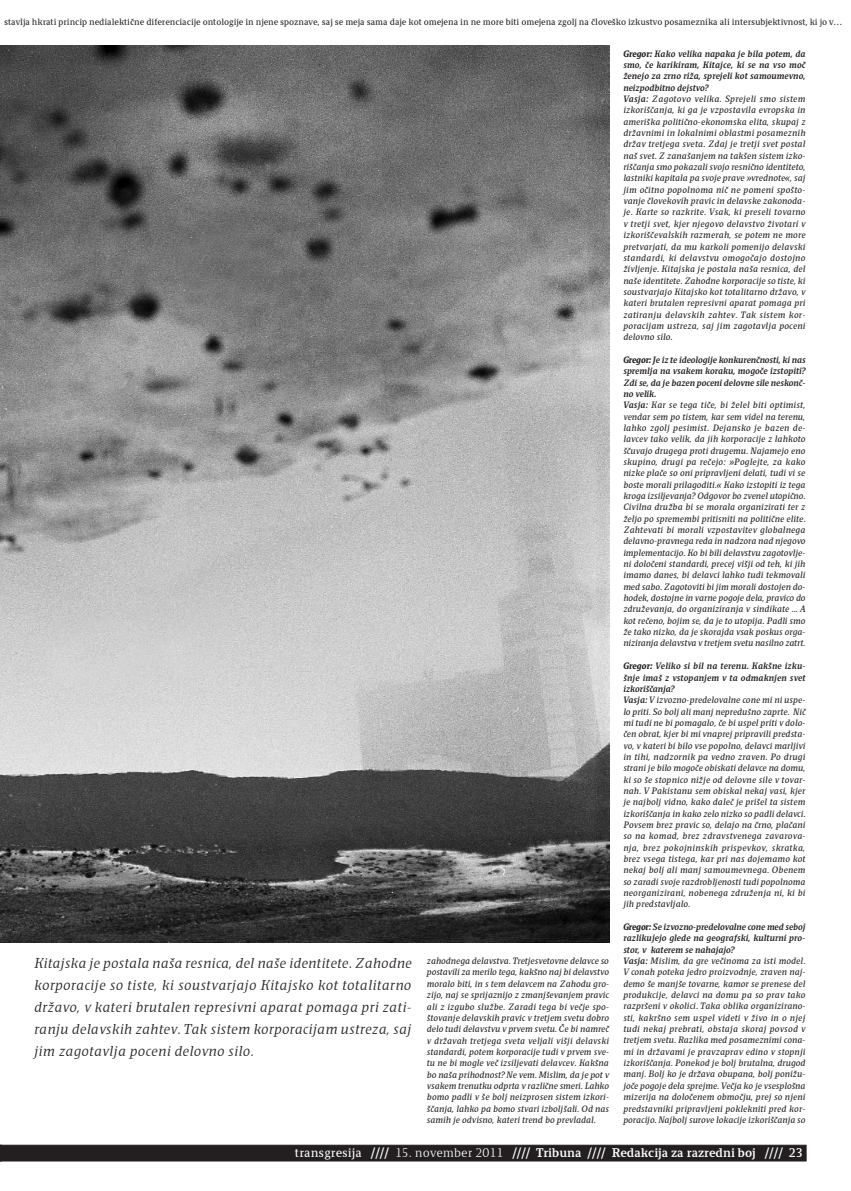
<style>
.page{position:relative;width:851px;height:1191px;background:#fff}
.page>*{position:absolute;margin:0;border:0;box-sizing:border-box;transform-origin:0 0}
.t1{font:italic 300 13px/22px "Tribunal";color:#231f20;text-align:justify}
.t2{font:700 11.3px "Tribunal";color:#fff}
.t3{font:italic 8.3px/11.3px "Tribunal";color:#231f20}
.t4{font:8.2px "Tribunal";letter-spacing:-.005em;color:#231f20}
.s1{font-size:8.5px}
.s2{font-weight:900}
.s3{font-weight:700}
.s4{font-weight:400}
.s5{font-weight:300}
</style>
<div class="page">
<svg style="left:0;top:1144px;width:807px;height:18px;background:#322e2f"></svg>
<img style="left:0;top:45px;width:609px;height:897px">
<p class="t4" style="left:4px;top:15px;width:839px">stavlja hkrati princip nedialektične diferenciacije ontologije in njene spoznave, saj se meja sama daje kot omejena in ne more biti omejena zgolj na človeško izkustvo posameznika ali intersubjektivnost, ki jo v<span class="s1">...</span></p>
<p class="t1" style="left:34px;top:952px;width:379px">Kitajska je postala naša resnica, del naše identitete. Zahodne korporacije so tiste, ki soustvarjajo Kitajsko kot totalitarno državo, v kateri brutalen represivni aparat pomaga pri zati&shy;ranju delavskih zahtev. Tak sistem korporacijam ustreza, saj jim zagotavlja poceni delovno silo.</p>
<p class="t3" style="left:427px;top:955px;width:184px;text-align:justify">zahodnega delavstva. Tretjesvetovne delavce so postavili za merilo tega, kakšno naj bi delavstvo moralo biti, in s tem delavcem na Zahodu gro&shy;zijo, naj se sprijaznijo z zmanjševanjem pravic ali z izgubo službe. Zaradi tega bi večje spo&shy;štovanje delavskih pravic v tretjem svetu dobro delo tudi delavstvu v prvem svetu. Če bi namreč v državah tretjega sveta veljali višji delavski standardi, potem korporacije tudi v prvem sve&shy;tu ne bi mogle več izsiljevati delavcev. Kakšna bo naša prihodnost? Ne vem. Mislim, da je pot v vsakem trenutku odprta v različne smeri. Lahko bomo padli v še bolj neizprosen sistem izkori&shy;ščanja, lahko pa bomo stvari izboljšali. Od nas samih je odvisno, kateri trend bo prevladal.</p>
<p class="t3" style="left:623px;top:48px;width:184px"><span class="s2">Gregor:</span> <span class="s3">Kako velika napaka je bila potem, da smo, če karikiram, Kitajce, ki se na vso moč ženejo za zrno riža, sprejeli kot samoumevno, neizpodbitno dejstvo?<br>Vasja:</span> Zagotovo velika. Sprejeli smo sistem izkoriščanja, ki ga je vzpostavila evropska in ameriška politično-ekonomska elita, skupaj z državnimi in lokalnimi oblastmi posameznih držav tretjega sveta. Zdaj je tretji svet postal naš svet. Z zanašanjem na takšen sistem izko&shy;riščanja smo pokazali svojo resnično identiteto, lastniki kapitala pa svoje prave »vrednote«, saj jim očitno popolnoma nič ne pomeni spošto&shy;vanje človekovih pravic in delavske zakonoda&shy;je. Karte so razkrite. Vsak, ki preseli tovarno v tretji svet, kjer njegovo delavstvo životari v izkoriščevalskih razmerah, se potem ne more pretvarjati, da mu karkoli pomenijo delavski standardi, ki delavstvu omogočajo dostojno življenje. Kitajska je postala naša resnica, del naše identitete. Zahodne korporacije so tiste, ki soustvarjajo Kitajsko kot totalitarno državo, v kateri brutalen represivni aparat pomaga pri zatiranju delavskih zahtev. Tak sistem kor&shy;poracijam ustreza, saj jim zagotavlja poceni delovno silo.</p>
<p class="t3" style="left:623px;top:354px;width:184px"><span class="s2">Gregor:</span> <span class="s3">Je iz te ideologije konkurenčnosti, ki nas spremlja na vsakem koraku, mogoče izstopiti?<br>Zdi se, da je bazen poceni delovne sile neskonč&shy;no velik.<br>Vasja:</span> Kar se tega tiče, bi želel biti optimist, vendar sem po tistem, kar sem videl na terenu, lahko zgolj pesimist. Dejansko je bazen de&shy;lavcev tako velik, da jih korporacije z lahkoto ščuvajo drugega proti drugemu. Najamejo eno skupino, drugi pa rečejo: »Poglejte, za kako nizke plače so oni pripravljeni delati, tudi vi se boste morali prilagoditi.« Kako izstopiti iz tega kroga izsiljevanja? Odgovor bo zvenel utopično.<br>Civilna družba bi se morala organizirati ter z željo po spremembi pritisniti na politične elite.<br>Zahtevati bi morali vzpostavitev globalnega delavno-pravnega reda in nadzora nad njegovo implementacijo. Ko bi bili delavstvu zagotovlje&shy;ni določeni standardi, precej višji od teh, ki jih imamo danes, bi delavci lahko tudi tekmovali med sabo. Zagotoviti bi jim morali dostojen do&shy;hodek, dostojne in varne pogoje dela, pravico do združevanja, do organiziranja v sindikate … A kot rečeno, bojim se, da je to utopija. Padli smo že tako nizko, da je skorajda vsak poskus orga&shy;niziranja delavstva v tretjem svetu nasilno zatrt.</p>
<p class="t3" style="left:623px;top:660px;width:184px"><span class="s2">Gregor:</span> <span class="s3">Veliko si bil na terenu. Kakšne izku&shy;šnje imaš z vstopanjem v ta odmaknjen svet izkoriščanja?<br>Vasja:</span> V izvozno-predelovalne cone mi ni uspe&shy;lo priti. So bolj ali manj nepredušno zaprte. Nič mi tudi ne bi pomagalo, če bi uspel priti v dolo&shy;čen obrat, kjer bi mi vnaprej pripravili predsta&shy;vo, v kateri bi bilo vse popolno, delavci marljivi in tihi, nadzornik pa vedno zraven. Po drugi strani je bilo mogoče obiskati delavce na domu, ki so še stopnico nižje od delovne sile v tovar&shy;nah. V Pakistanu sem obiskal nekaj vasi, kjer je najbolj vidno, kako daleč je prišel ta sistem izkoriščanja in kako zelo nizko so padli delavci.<br>Povsem brez pravic so, delajo na črno, plačani so na komad, brez zdravstvenega zavarova&shy;nja, brez pokojninskih prispevkov, skratka, brez vsega tistega, kar pri nas dojemamo kot nekaj bolj ali manj samoumevnega. Obenem so zaradi svoje razdrobljenosti tudi popolnoma neorganizirani, nobenega združenja ni, ki bi jih predstavljalo.</p>
<p class="t3" style="left:623px;top:921px;width:184px"><span class="s2">Gregor:</span> <span class="s3">Se izvozno-predelovalne cone med seboj razlikujejo glede na geografski, kulturni pro&shy;stor, v katerem se nahajajo?<br>Vasja:</span> Mislim, da gre večinoma za isti model.<br>V conah poteka jedro proizvodnje, zraven naj&shy;demo še manjše tovarne, kamor se prenese del produkcije, delavci na domu pa so prav tako razpršeni v okolici. Taka oblika organizirano&shy;sti, kakršno sem uspel videti v živo in o njej tudi nekaj prebrati, obstaja skoraj povsod v tretjem svetu. Razlika med posameznimi cona&shy;mi in državami je pravzaprav edino v stopnji izkoriščanja. Ponekod je bolj brutalna, drugod manj. Bolj ko je država obupana, bolj ponižu&shy;joče pogoje dela sprejme. Večja ko je vsesplošna mizerija na določenem območju, prej so njeni predstavniki pripravljeni poklekniti pred kor&shy;poracijo. Najbolj surove lokacije izkoriščanja so</p>
<h2 class="t2" style="left:295px;top:1143px;width:509px"><span class="s4">transgresija</span> <span class="s2">////</span> <span class="s5">15. november 2011</span> <span class="s2">////</span> Tribuna <span class="s2">////</span> Redakcija za razredni boj <span class="s2">////</span> 23</h2>
</div>
